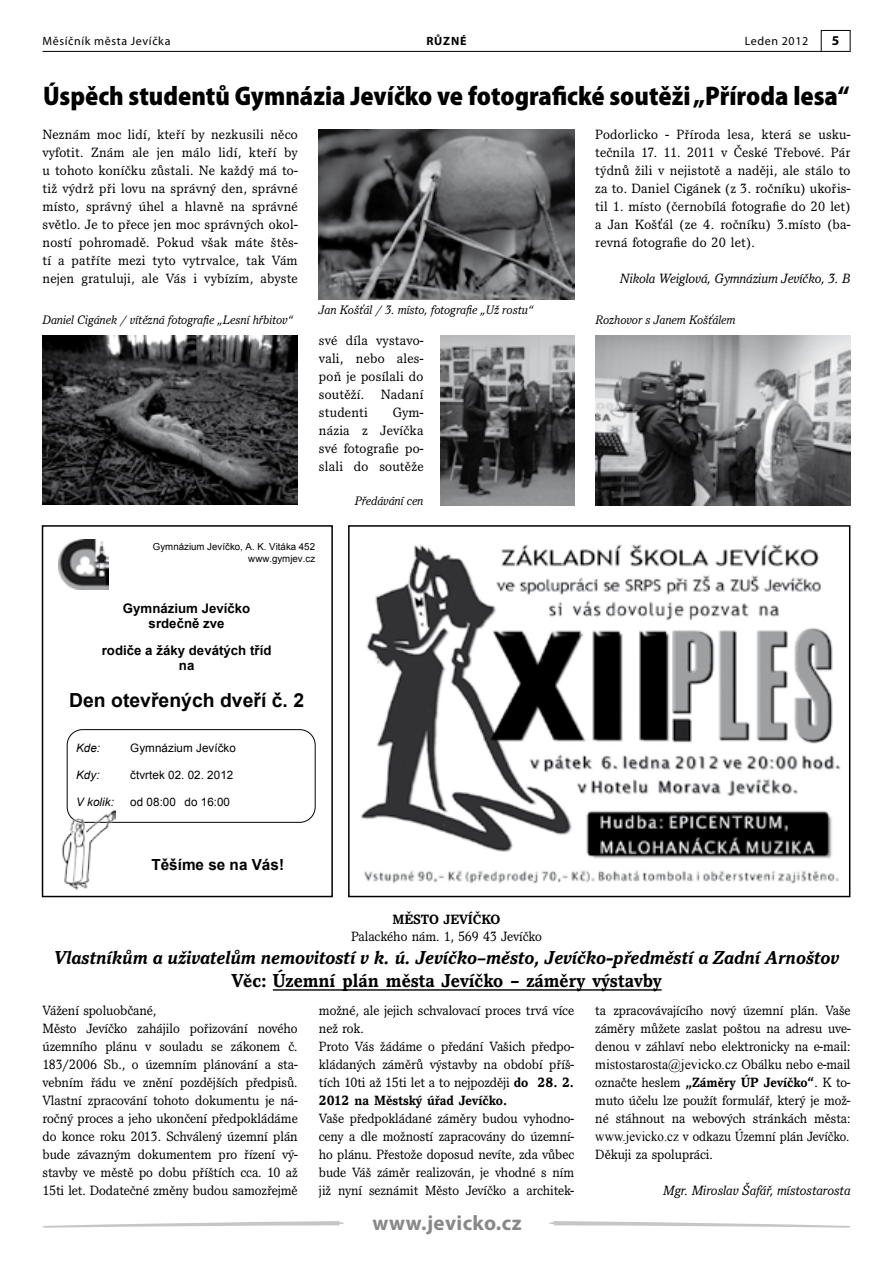
<style>
.page{position:relative;width:893px;height:1263px;background:#fff}
.page>*{position:absolute;margin:0;border:0;box-sizing:border-box;transform-origin:0 0}
.t1{font:900 semi-condensed 27px "Myriad Pro";color:#000;scale:.96 1}
.t2{font:700 21px "Myriad Pro";letter-spacing:.02em;color:#87888a}
.t3{font:italic 700 19.5px "Pacella Itc TOT";color:#000}
.t4{font:700 19.5px "Pacella Itc TOT";color:#000}
.t5{font:700 19.35px "Arial";color:#000}
.t6{font:700 15.3px "Arial";color:#000}
.t7{font:13.95px/18px "Pacella Itc TOT";color:#000;text-align:justify}
.t8{font:italic 13.95px "Pacella Itc TOT";color:#000}
.t9{font:13.95px "Times New Roman";color:#000}
.t10{font:700 13.95px "Pacella Itc TOT";color:#000}
.t11{font:700 13.5px "Myriad Pro";color:#000}
.t12{font:700 13.2px/15.1px "Arial";color:#000;text-align:center}
.t13{font:italic 12.75px "Pacella Itc TOT";color:#000}
.t14{font:12px "Myriad Pro";letter-spacing:.05em;color:#000}
.t15{font:700 12px "Myriad Pro";letter-spacing:.07em;color:#000}
.t16{font:11.7px "Arial";letter-spacing:.005em;color:#000}
.t17{font:italic 11.7px "Arial";letter-spacing:.005em;color:#000}
.t18{font:9.6px/11.1px "Arial";color:#000;text-align:right}
.s1{font-weight:700}
.s2{font-family:"Pacella Itc TOT"}
.s3{font-family:"Times New Roman"}
</style>
<div class="page">
<hr style="left:43px;top:51px;width:807px;height:1px;background:#000">
<div style="left:821px;top:30px;width:29px;height:22px;border:1px solid #000"></div>
<svg style="left:42px;top:1221px;width:302px;height:7px"></svg>
<svg style="left:549px;top:1221px;width:302px;height:7px"></svg>
<hr style="left:273px;top:989px;width:389px;height:2px;background:#000">
<div style="left:67px;top:729px;width:248px;height:93px;border:1px solid #000;border-radius:15px"></div>
<img style="left:58px;top:539px;width:50px;height:51px">
<img style="left:62px;top:809px;width:53px;height:81px">
<div style="left:42px;top:525px;width:291px;height:372px;border:2px solid #000"></div>
<img style="left:361px;top:544px;width:480px;height:339px">
<div style="left:348px;top:525px;width:502px;height:372px;border:2px solid #000"></div>
<img style="left:440px;top:335px;width:134px;height:170px">
<img style="left:43px;top:335px;width:255px;height:170px">
<img style="left:595px;top:335px;width:255px;height:171px">
<img style="left:319px;top:129px;width:255px;height:170px">
<p class="t15" style="left:426px;top:33px;width:42px">RŮZNÉ</p>
<h1 class="t1" style="left:43px;top:81px;width:841px">Úspěch studentů Gymnázia Jevíčko ve fotografické soutěži „Příroda lesa“</h1>
<p class="t7" style="left:43px;top:126px;width:257px">Neznám moc lidí, kteří by nezkusili něco vyfotit. Znám ale jen málo lidí, kteří by u tohoto koníčku zůstali. Ne každý má to&shy;tiž výdrž při lovu na správný den, správné místo, správný úhel a hlavně na správné světlo. Je to přece jen moc správných okol&shy;ností pohromadě. Pokud však máte štěs&shy;tí a patříte mezi tyto vytrvalce, tak Vám nejen gratuluji, ale Vás i vybízím, abyste</p>
<p class="t14" style="left:43px;top:34px;width:130px">Měsíčník města Jevíčka</p>
<p class="t14" style="left:745px;top:34px;width:65px">Leden 2012</p>
<p class="t11" style="left:832px;top:32px;width:9px">5</p>
<p class="t7" style="left:595px;top:126px;width:257px">Podorlicko - Příroda lesa, která se usku&shy;tečnila 17. 11. 2011 v České Třebové. Pár týdnů žili v nejistotě a naději, ale stálo to za to. Daniel Cigánek (z 3. ročníku) ukořis&shy;til 1. místo (černobílá fotografie do 20 let) a Jan Košťál (ze 4. ročníku) 3.místo (ba&shy;revná fotografie do 20 let).</p>
<p class="t8" style="left:620px;top:270px;width:232px">Nikola Weiglová, Gymnázium Jevíčko, 3. B</p>
<p class="t13" style="left:43px;top:312px;width:252px">Daniel Cigánek / vítězná fotografie „Lesní hřbitov“</p>
<p class="t13" style="left:319px;top:302px;width:216px">Jan Košťál / 3. místo, fotografie „Už rostu“</p>
<p class="t7" style="left:319px;top:332px;width:106px">své díla vystavo&shy;vali, nebo ales&shy;poň je posílali do soutěží. Nadaní studenti</p>
<p class="t7" style="left:319px;top:404px;width:106px;text-indent:74px">Gym&shy;názia z Jevíčka své fotografie po&shy;slali do soutěže</p>
<p class="t13" style="left:355px;top:494px;width:70px">Předávání cen</p>
<p class="t18" style="left:153px;top:541px;width:164px">Gymnázium Jevíčko, A. K. Vitáka 452 www.gymjev.cz</p>
<p class="t12" style="left:123px;top:601px;width:129px">Gymnázium Jevíčko srdečně zve</p>
<p class="t12" style="left:102px;top:643px;width:171px">rodiče a žáky devátých tříd na</p>
<h3 class="t5" style="left:69px;top:687px;width:236px">Den otevřených dveří č. 2</h3>
<p class="t17" style="left:76px;top:740px;width:26px">Kde:</p>
<p class="t16" style="left:130px;top:740px;width:107px">Gymnázium Jevíčko</p>
<p class="t17" style="left:76px;top:767px;width:25px">Kdy:</p>
<p class="t16" style="left:130px;top:767px;width:105px">čtvrtek 02. 02. 2012</p>
<p class="t17" style="left:76px;top:794px;width:39px">V kolik:</p>
<p class="t16" style="left:130px;top:794px;width:101px">od 08:00 do 16:00</p>
<p class="t6" style="left:151px;top:855px;width:134px">Těšíme se na Vás!</p>
<p class="t13" style="left:595px;top:312px;width:142px">Rozhovor s Janem Košťálem</p>
<p class="t10" style="left:393px;top:911px;width:109px">MĚSTO JEVÍČKO</p>
<p class="t7" style="left:351px;top:927px;width:192px">Palackého nám. 1, 569 43 Jevíčko</p>
<h3 class="t3" style="left:54px;top:945px;width:787px">Vlastníkům a uživatelům nemovitostí v k. ú. Jevíčko–město, Jevíčko-předměstí a Zadní Arnoštov</h3>
<h3 class="t4" style="left:231px;top:969px;width:432px">Věc: Územní plán města Jevíčko – záměry výstavby</h3>
<p class="t7" style="left:43px;top:1001px;width:257px;text-align:left">Vážení spoluobčané,<br>Město Jevíčko zahájilo pořizování nového územního plánu v souladu se zákonem č.<br>183/2006 Sb., o územním plánování a sta&shy;vebním řádu ve znění pozdějších předpisů.<br>Vlastní zpracování tohoto dokumentu je ná&shy;ročný proces a jeho ukončení předpokládáme do konce roku 2013. Schválený územní plán bude závazným dokumentem pro řízení vý&shy;stavby ve městě po dobu příštích cca. 10 až 15ti let. Dodatečné změny budou samozřejmě</p>
<p class="t7" style="left:319px;top:1001px;width:257px;text-align:left">možné, ale jejich schvalovací proces trvá více než rok.<br>Proto Vás žádáme o předání Vašich předpo&shy;kládaných záměrů výstavby na období příš&shy;tích 10ti až 15ti let a to nejpozději <span class="s1">do 28. 2.<br>2012 na Městský úřad Jevíčko.</span></p>
<p class="t7" style="left:319px;top:1109px;width:257px">Vaše předpokládané záměry budou vyhodno&shy;ceny a dle možností zapracovány do územní&shy;ho plánu. Přestože doposud nevíte, zda vůbec bude Váš záměr realizován, je vhodné s ním již nyní seznámit Město Jevíčko a architek-</p>
<h2 class="t2" style="left:372px;top:1209px;width:151px">www.jevicko.cz</h2>
<p class="t7" style="left:595px;top:1001px;width:257px">ta zpracovávajícího nový územní plán. Vaše záměry můžete zaslat poštou na adresu uve&shy;denou v záhlaví nebo elektronicky na e-mail:</p>
<p class="t9" style="left:595px;top:1054px;width:257px">mistostarosta@jevicko.cz <span class="s2">Obálku nebo e-mail</span></p>
<p class="t7" style="left:595px;top:1073px;width:257px">označte heslem <span class="s1">„Záměry ÚP Jevíčko“</span>. K to&shy;muto účelu lze použít formulář, který je mož&shy;né stáhnout na webových stránkách města: <span class="s3">www.jevicko.cz</span> v odkazu Územní plán Jevíčko.<br>Děkuji za spolupráci.</p>
<p class="t8" style="left:663px;top:1181px;width:189px">Mgr. Miroslav Šafář, místostarosta</p>
</div>
